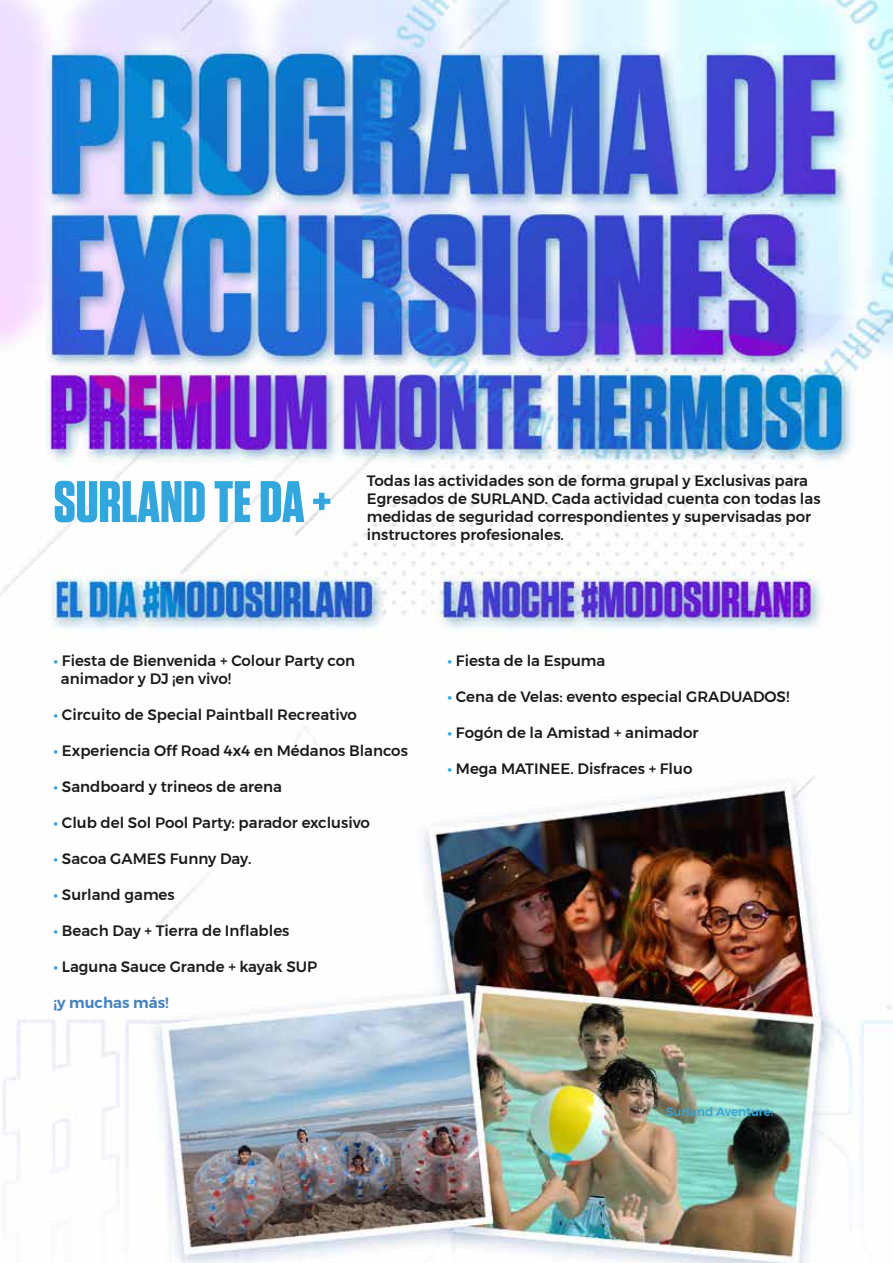
<style>
.page{position:relative;width:893px;height:1263px;background:#fff}
.page>*{position:absolute;margin:0;border:0;box-sizing:border-box;transform-origin:0 0}
.t1{font:700 58.5px "Tungsten";color:#33a6dd}
.t2{font:500 15px/18px "Montserrat";color:#1a1a1a}
.t3{font:600 15px "Montserrat";color:#4483c1}
.t4{font:500 12px "Montserrat";color:#33a6dd}
.s1{font-weight:600;color:#33a6dd}
</style>
<div class="page">
<img style="left:0;top:0;width:893px;height:1263px">
<h1 class="t1" style="left:54px;top:470px;width:279px">SURLAND TE DA +</h1>
<p class="t2" style="left:367px;top:472px;width:455px">Todas las actividades son de forma grupal y Exclusivas para Egresados de SURLAND. Cada actividad cuenta con todas las medidas de seguridad correspondientes y supervisadas por instructores profesionales.</p>
<p class="t2" style="left:61px;top:652px;width:296px;text-indent:-7px"><span class="s1">•</span> Fiesta de Bienvenida + Colour Party con animador y DJ ¡en vivo!</p>
<p class="t2" style="left:54px;top:706px;width:305px"><span class="s1">•</span> Circuito de Special Paintball Recreativo</p>
<p class="t2" style="left:54px;top:742px;width:356px"><span class="s1">•</span> Experiencia Off Road 4x4 en Médanos Blancos</p>
<p class="t2" style="left:54px;top:778px;width:230px"><span class="s1">•</span> Sandboard y trineos de arena</p>
<p class="t2" style="left:54px;top:814px;width:318px"><span class="s1">•</span> Club del Sol Pool Party: parador exclusivo</p>
<p class="t2" style="left:54px;top:850px;width:200px"><span class="s1">•</span> Sacoa GAMES Funny Day.</p>
<p class="t2" style="left:54px;top:886px;width:123px"><span class="s1">•</span> Surland games</p>
<p class="t2" style="left:54px;top:922px;width:237px"><span class="s1">•</span> Beach Day + Tierra de Inflables</p>
<p class="t2" style="left:54px;top:958px;width:265px"><span class="s1">•</span> Laguna Sauce Grande + kayak SUP</p>
<p class="t3" style="left:54px;top:991px;width:117px">¡y muchas más!</p>
<p class="t2" style="left:448px;top:652px;width:159px"><span class="s1">•</span> Fiesta de la Espuma</p>
<p class="t2" style="left:448px;top:688px;width:343px"><span class="s1">•</span> Cena de Velas: evento especial GRADUADOS!</p>
<p class="t2" style="left:448px;top:724px;width:253px"><span class="s1">•</span> Fogón de la Amistad + animador</p>
<p class="t2" style="left:448px;top:760px;width:246px"><span class="s1">•</span> Mega MATINEE. Disfraces + Fluo</p>
<p class="t4" style="left:666px;top:1102px;width:109px">Surland Aventure:</p>
</div>
